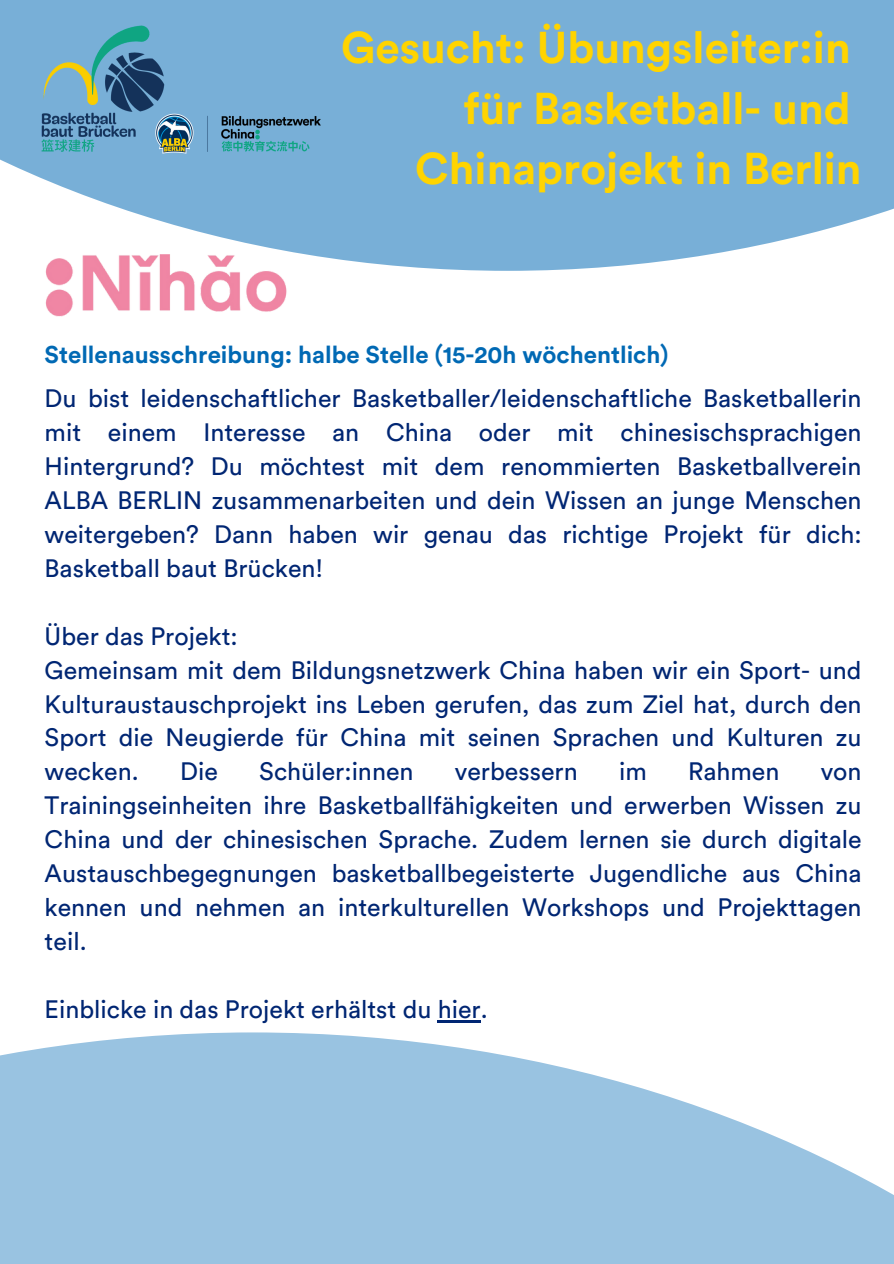
<style>
.page{position:relative;width:894px;height:1264px;background:#fff}
.page>*{position:absolute;margin:0;border:0;box-sizing:border-box;transform-origin:0 0}
.t1{font:700 43.95px/60.8px "Circular Std";color:#ffd400;text-align:right}
.t2{font:24.9px/33.9px "Circular Std";color:#002673;text-align:justify}
.t3{font:700 24px "Circular Std";color:#0069b4}
</style>
<div class="page">
<svg style="left:0;top:0;width:893px;height:271px;background:#86b7db"></svg>
<svg style="left:0;top:1032px;width:893px;height:231px;fill:#99c3e1"></svg>
<img style="left:45px;top:252px;width:243px;height:64px">
<hr style="left:437px;top:1020px;width:43px;height:2px;background:#002673">
<img style="left:40px;top:25px;width:283px;height:129px">
<p class="t1" style="left:341px;top:19px;width:522px">Gesucht: Übungsleiter:in für Basketball- und<br>Chinaprojekt in Berlin</p>
<p class="t3" style="left:45px;top:343px;width:625px">Stellenausschreibung: halbe Stelle (15-20h wöchentlich)</p>
<h1 class="t2" style="left:45px;top:382px;width:818px">Du bist leidenschaftlicher Basketballer/leidenschaftliche Basketballerin mit einem Interesse an China oder mit chinesischsprachigen Hintergrund? Du möchtest mit dem renommierten Basketballverein ALBA BERLIN zusammenarbeiten und dein Wissen an junge Menschen weitergeben? Dann haben wir genau das richtige Projekt für dich:<br>Basketball baut Brücken!</h1>
<p class="t2" style="left:45px;top:620px;width:194px">Über das Projekt:</p>
<p class="t2" style="left:45px;top:654px;width:818px">Gemeinsam mit dem Bildungsnetzwerk China haben wir ein Sport- und Kulturaustauschprojekt ins Leben gerufen, das zum Ziel hat, durch den Sport die Neugierde für China mit seinen Sprachen und Kulturen zu wecken.</p>
<p class="t2" style="left:180px;top:755px;width:39px">Die</p>
<p class="t2" style="left:259px;top:755px;width:156px">Schüler:innen</p>
<p class="t2" style="left:455px;top:755px;width:124px">verbessern</p>
<p class="t2" style="left:619px;top:755px;width:29px">im</p>
<p class="t2" style="left:687px;top:755px;width:93px">Rahmen</p>
<p class="t2" style="left:45px;top:755px;width:818px;text-indent:776px">von Trainingseinheiten ihre Basketballfähigkeiten und erwerben Wissen zu China und der chinesischen Sprache. Zudem lernen sie durch digitale Austauschbegegnungen basketballbegeisterte Jugendliche aus China kennen und nehmen an interkulturellen Workshops und Projekttagen teil.</p>
<p class="t2" style="left:45px;top:993px;width:444px">Einblicke in das Projekt erhältst du hier.</p>
</div>
